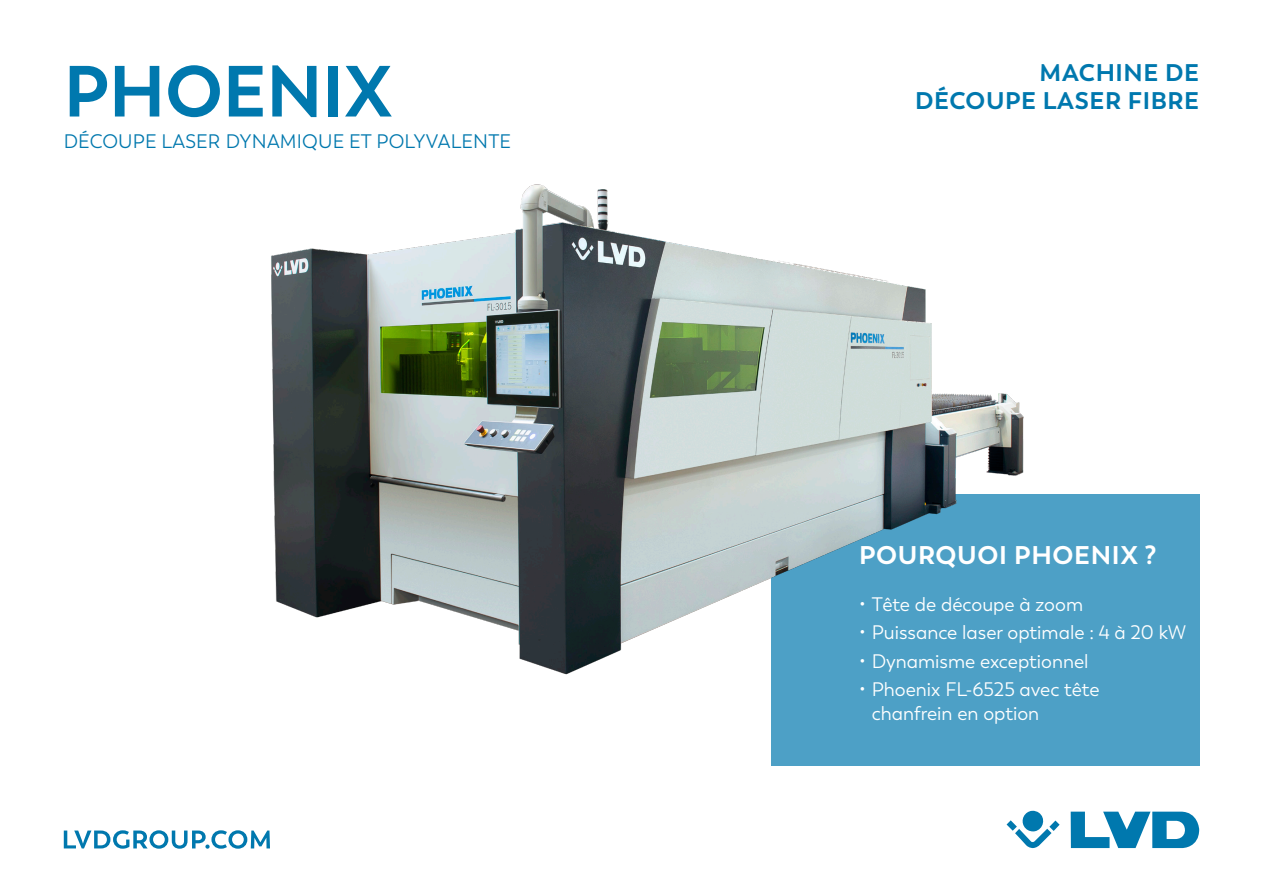
<style>
.page{position:relative;width:1263px;height:893px;background:#fff}
.page>*{position:absolute;margin:0;border:0;box-sizing:border-box;transform-origin:0 0}
.t1{font:700 72px "Trenda";color:#0078ae}
.t2{font:700 25.5px "Trenda";letter-spacing:.025em;color:#fff}
.t3{font:700 24px "Trenda";letter-spacing:.025em;color:#0078ae}
.t4{font:19.5px/24px "Trenda";color:#fff}
.t5{font:19.5px "Trenda";letter-spacing:.01em;color:#0078ae}
</style>
<div class="page">
<div style="left:771px;top:494px;width:428px;height:271px;background:#4da0c6"></div>
<svg style="left:64px;top:830px;width:206px;height:19px"></svg>
<svg style="left:1071px;top:812px;width:128px;height:36px"></svg>
<svg style="left:1006px;top:811px;width:53px;height:37px"></svg>
<img style="left:271px;top:184px;width:753px;height:491px">
<p class="t1" style="left:64px;top:47px;width:330px">PHOENIX</p>
<p class="t5" style="left:64px;top:130px;width:449px">DÉCOUPE LASER DYNAMIQUE ET POLYVALENTE</p>
<p class="t3" style="left:1040px;top:57px;width:161px">MACHINE DE</p>
<p class="t3" style="left:915px;top:86px;width:286px">DÉCOUPE LASER FIBRE</p>
<p class="t2" style="left:859px;top:540px;width:299px">POURQUOI PHOENIX ?</p>
<p class="t4" style="left:859px;top:592px;width:226px">• Tête de découpe à zoom</p>
<p class="t4" style="left:859px;top:621px;width:328px">• Puissance laser optimale : 4 à 20 kW</p>
<p class="t4" style="left:859px;top:649px;width:231px">• Dynamisme exceptionnel</p>
<p class="t4" style="left:872px;top:678px;width:229px;text-indent:-13px">• Phoenix FL-6525 avec tête chanfrein en option</p>
</div>
